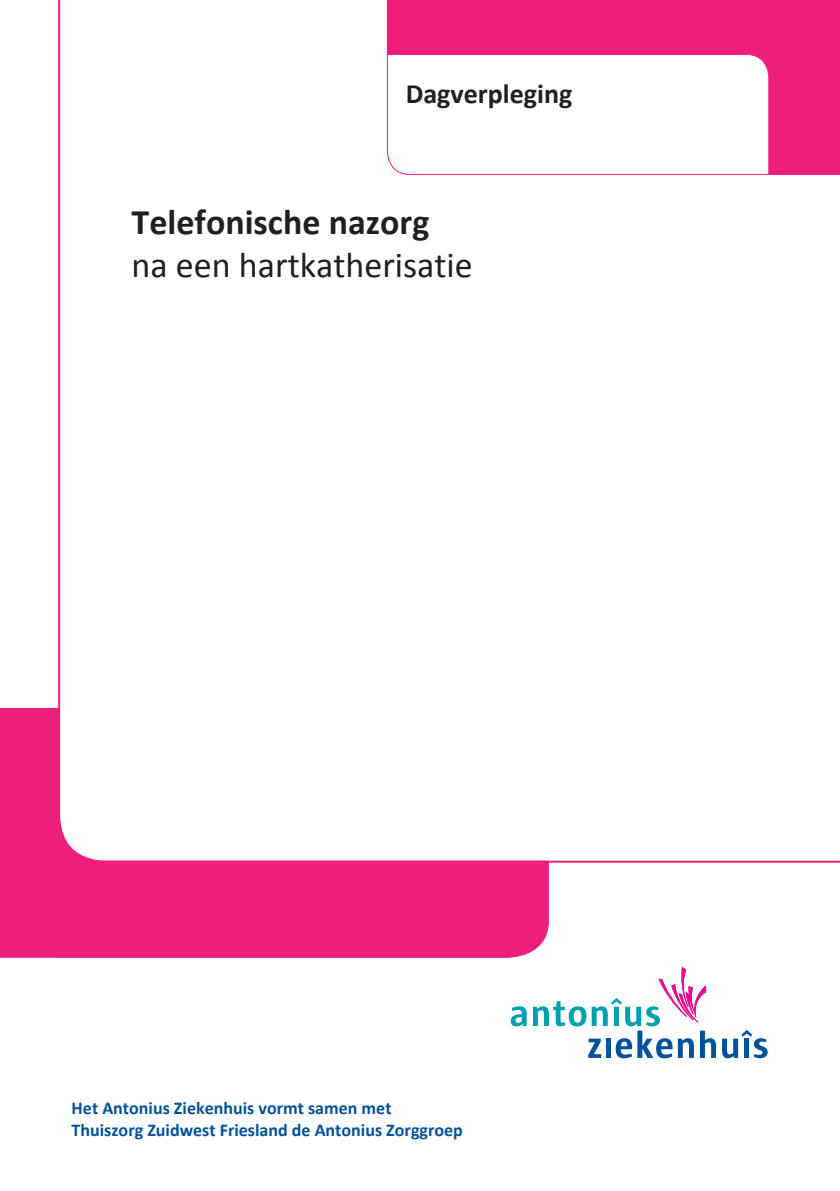
<style>
.page{position:relative;width:840px;height:1191px;background:#fff}
.page>*{position:absolute;margin:0;border:0;box-sizing:border-box;transform-origin:0 0}
.Voorkant_-_behandeli{font:36px "Calibri";color:#231f20}
.Voorkant_-_behandeli-2{font:700 36px "Calibri";color:#231f20}
.Voorkant_-_afdeling{font:700 28px "Calibri";color:#231f20}
.t1{font:700 18px/21.6px "Calibri";color:#01529a}
</style>
<div class="page">
<div style="left:1px;top:708px;width:547px;height:250px;background:#ee1e7b"></div>
<svg style="left:60px;top:674px;width:488px;height:186px"></svg>
<svg style="left:510px;top:1006px;width:16px;height:20px"></svg>
<svg style="left:533px;top:966px;width:182px;height:92px"></svg>
<svg style="left:722px;top:1030px;width:45px;height:28px"></svg>
<div style="left:387px;top:0;width:452px;height:174px;background:#ee1e7b"></div>
<svg style="left:386px;top:53px;width:383px;height:122px"></svg>
<hr style="left:58px;top:0;width:2px;height:910px;background:#ee1e7b">
<hr style="left:27px;top:860px;width:812px;height:2px;background:#ee1e7b">
<div style="left:0;top:891px;width:58px;height:67px;background:#ee1e7b"></div>
<p class="Voorkant_-_afdeling" style="left:405px;top:76px;width:168px">Dagverpleging</p>
<p class="Voorkant_-_behandeli-2" style="left:132px;top:199px;width:299px">Telefonische nazorg</p>
<p class="Voorkant_-_behandeli" style="left:132px;top:242px;width:342px">na een hartkatherisatie</p>
<p class="t1" style="left:72px;top:1097px;width:392px">Het Antonius Ziekenhuis vormt samen met<br>Thuiszorg Zuidwest Friesland de Antonius Zorggroep</p>
</div>
